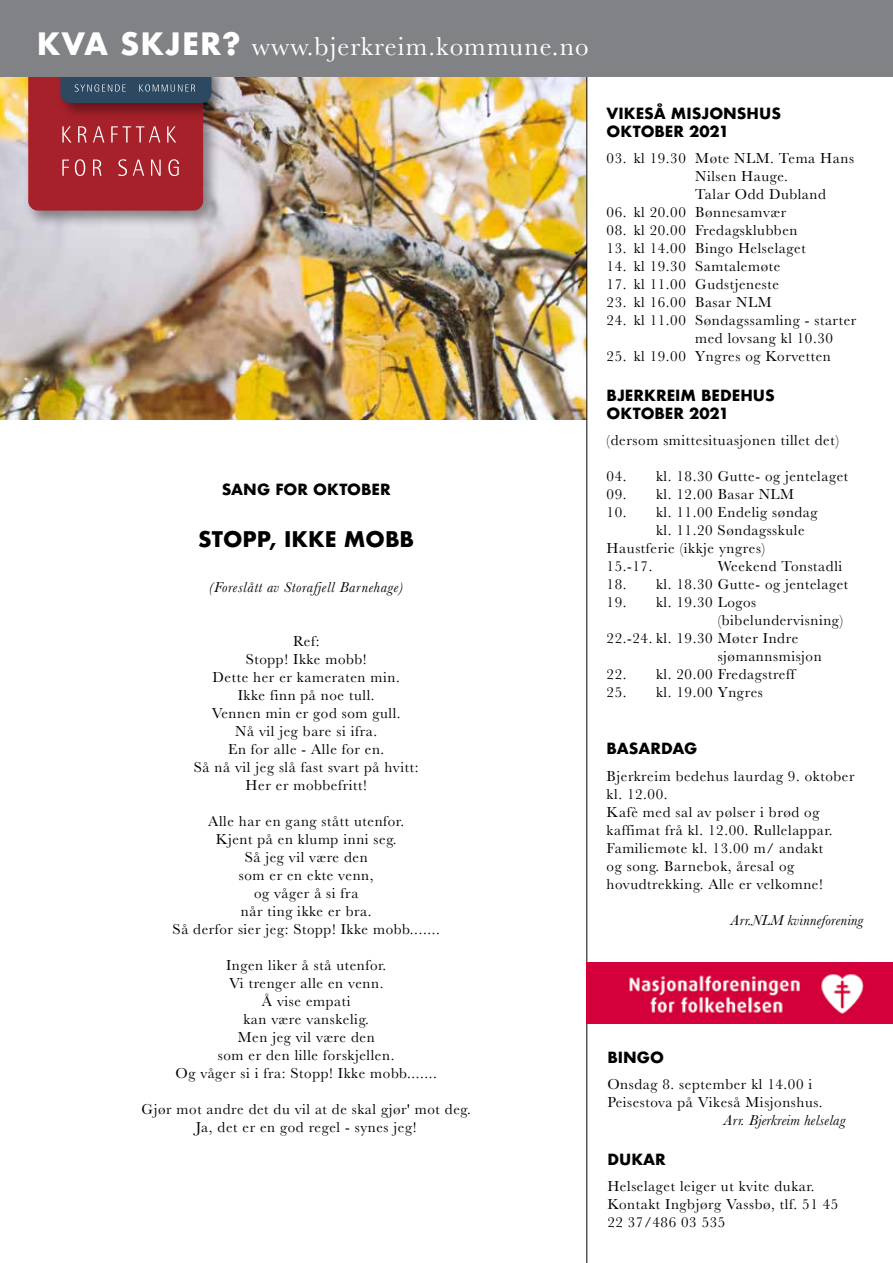
<style>
.page{position:relative;width:893px;height:1263px;background:#fff}
.page>*{position:absolute;margin:0;border:0;box-sizing:border-box;transform-origin:0 0}
.t1{font:700 30px "Futura";letter-spacing:.03em;color:#fff}
.t2{font:27px "Baskerville";letter-spacing:.04em;color:#fff}
.t3{font:700 21px "Futura";color:#000}
.t4{font:15px/18px "Baskerville";letter-spacing:.04em;color:#000}
.t5{font:700 15px/18px "Futura";color:#000}
.t6{font:italic 15px "Baskerville";letter-spacing:.02em;color:#000}
.t7{font:italic 15px "Baskerville";letter-spacing:.04em;color:#000}
.s1{font-family:"Futura";font-weight:700;font-size:30px}
</style>
<div class="page">
<img style="left:0;top:77px;width:586px;height:343px">
<div style="left:25px;top:59px;width:196px;height:169px;background:#000;opacity:.4"></div>
<div style="left:28px;top:63px;width:175px;height:148px;background:#a7212a;border-radius:10px"></div>
<div style="left:57px;top:61px;width:172px;height:60px;background:#000;opacity:.4"></div>
<div style="left:60px;top:64px;width:151px;height:39px;background:#2d4961;border-radius:10px"></div>
<svg style="left:62px;top:159px;width:117px;height:17px"></svg>
<svg style="left:62px;top:126px;width:114px;height:17px"></svg>
<svg style="left:75px;top:84px;width:120px;height:8px"></svg>
<hr style="left:586px;top:67px;width:1px;height:1196px;background:#000">
<div style="left:0;top:0;width:893px;height:77px;background:#808285"></div>
<div style="left:586px;top:962px;width:307px;height:62px;background:#d4003b"></div>
<img style="left:628px;top:975px;width:172px;height:38px">
<img style="left:820px;top:974px;width:44px;height:40px">
<h2 class="t2" style="left:37px;top:29px;width:553px"><span class="s1">KVA SKJER?</span> www.bjerkreim.kommune.no</h2>
<h1 class="t1" style="left:58px;top:22px;width:285px">OMMUNAL INFO</h1>
<h2 class="t2" style="left:348px;top:29px;width:185px">www.bjerkreim.</h2>
<p class="t5" style="left:222px;top:480px;width:170px">SANG FOR OKTOBER</p>
<h3 class="t3" style="left:198px;top:524px;width:217px">STOPP, IKKE MOBB</h3>
<p class="t7" style="left:209px;top:577px;width:196px">(Foreslått av Storafjell Barnehage)</p>
<p class="t4" style="left:194px;top:632px;width:226px;text-align:center">Ref:<br>Stopp! Ikke mobb!<br>Dette her er kameraten min.<br>Ikke finn på noe tull.<br>Vennen min er god som gull.<br>Nå vil jeg bare si ifra.<br>En for alle - Alle for en.<br>Så nå vil jeg slå fast svart på hvitt:<br>Her er mobbefritt!</p>
<p class="t4" style="left:173px;top:812px;width:269px;text-align:center">Alle har en gang stått utenfor.<br>Kjent på en klump inni seg.<br>Så jeg vil være den<br>som er en ekte venn,<br>og våger å si fra<br>når ting ikke er bra.<br>Så derfor sier jeg: Stopp! Ikke mobb.......</p>
<p class="t4" style="left:175px;top:956px;width:263px;text-align:center">Ingen liker å stå utenfor.<br>Vi trenger alle en venn.<br>Å vise empati<br>kan være vanskelig.<br>Men jeg vil være den<br>som er den lille forskjellen.<br>Og våger si i fra: Stopp! Ikke mobb.......</p>
<p class="t4" style="left:142px;top:1100px;width:331px;text-align:center">Gjør mot andre det du vil at de skal gjør' mot deg.<br>Ja, det er en god regel - synes jeg!</p>
<p class="t5" style="left:607px;top:104px;width:176px">VIKESÅ MISJONSHUS<br>OKTOBER 2021</p>
<p class="t4" style="left:695px;top:150px;width:160px;text-indent:-88px">03. kl 19.30 Møte NLM. Tema Hans<br>Nilsen Hauge.<br>Talar Odd Dubland</p>
<p class="t4" style="left:607px;top:204px;width:181px">06. kl 20.00 Bønnesamvær</p>
<p class="t4" style="left:607px;top:222px;width:192px">08. kl 20.00 Fredagsklubben</p>
<p class="t4" style="left:607px;top:240px;width:201px">13. kl 14.00 Bingo Helselaget</p>
<p class="t4" style="left:607px;top:258px;width:175px">14. kl 19.30 Samtalemøte</p>
<p class="t4" style="left:607px;top:276px;width:174px">17. kl 11.00 Gudstjeneste</p>
<p class="t4" style="left:607px;top:294px;width:167px">23. kl 16.00 Basar NLM</p>
<p class="t4" style="left:695px;top:312px;width:163px;text-indent:-88px">24. kl 11.00 Søndagssamling - starter med lovsang kl 10.30</p>
<p class="t4" style="left:607px;top:348px;width:226px">25. kl 19.00 Yngres og Korvetten</p>
<p class="t5" style="left:607px;top:386px;width:170px">BJERKREIM BEDEHUS<br>OKTOBER 2021</p>
<p class="t4" style="left:607px;top:431px;width:234px">(dersom smittesituasjonen tillet det)</p>
<p class="t4" style="left:607px;top:467px;width:243px">04. kl. 18.30 Gutte- og jentelaget</p>
<p class="t4" style="left:607px;top:485px;width:189px">09. kl. 12.00 Basar NLM</p>
<p class="t4" style="left:607px;top:503px;width:212px">10. kl. 11.00 Endelig søndag</p>
<p class="t4" style="left:656px;top:521px;width:150px">kl. 11.20 Søndagsskule</p>
<p class="t4" style="left:607px;top:539px;width:160px">Haustferie (ikkje yngres)</p>
<p class="t4" style="left:607px;top:557px;width:47px">15.-17.</p>
<p class="t4" style="left:718px;top:557px;width:126px">Weekend Tonstadli</p>
<p class="t4" style="left:607px;top:575px;width:243px">18. kl. 18.30 Gutte- og jentelaget</p>
<p class="t4" style="left:607px;top:593px;width:151px">19. kl. 19.30 Logos</p>
<p class="t4" style="left:718px;top:611px;width:127px">(bibelundervisning)</p>
<p class="t4" style="left:607px;top:629px;width:193px">22.-24. kl. 19.30 Møter Indre</p>
<p class="t4" style="left:718px;top:647px;width:106px">sjømannsmisjon</p>
<p class="t4" style="left:607px;top:665px;width:190px">22. kl. 20.00 Fredagstreff</p>
<p class="t4" style="left:607px;top:683px;width:158px">25. kl. 19.00 Yngres</p>
<p class="t5" style="left:607px;top:740px;width:92px">BASARDAG</p>
<p class="t4" style="left:607px;top:767px;width:249px">Bjerkreim bedehus laurdag 9. oktober kl. 12.00.<br>Kafè med sal av pølser i brød og kaffimat frå kl. 12.00. Rullelappar.<br>Familiemøte kl. 13.00 m/ andakt<br>og song. Barnebok, åresal og hovudtrekking. Alle er velkomne!</p>
<p class="t6" style="left:731px;top:910px;width:134px">Arr.NLM kvinneforening</p>
<p class="t5" style="left:607px;top:1048px;width:58px">BINGO</p>
<p class="t4" style="left:607px;top:1075px;width:217px">Onsdag 8. september kl 14.00 i<br>Peisestova på Vikeså Misjonshus.</p>
<p class="t6" style="left:724px;top:1110px;width:123px">Arr. Bjerkreim helselag</p>
<p class="t5" style="left:607px;top:1150px;width:60px">DUKAR</p>
<p class="t4" style="left:607px;top:1177px;width:233px">Helselaget leiger ut kvite dukar.<br>Kontakt Ingbjørg Vassbø, tlf. 51 45<br>22 37/486 03 535</p>
</div>
